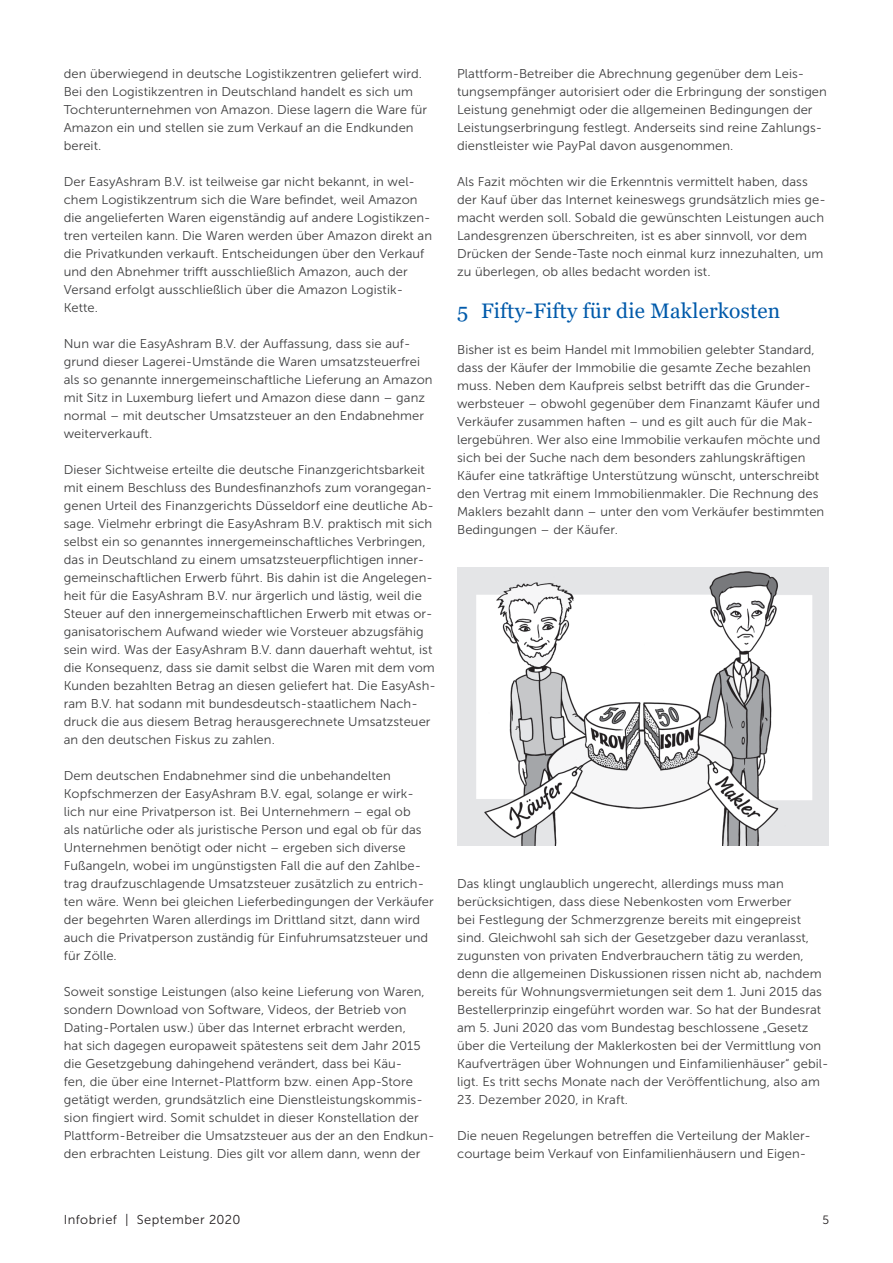
<style>
.page{position:relative;width:893px;height:1263px;background:#fff}
.page>*{position:absolute;margin:0;border:0;box-sizing:border-box;transform-origin:0 0}
.t1{font:21px "Georgia";letter-spacing:.01em;color:#015aaa}
.t2{font:12.9px "Museo Sans 300";letter-spacing:.04em;color:#231f20}
.t3{font:12.75px/18px "Museo Sans 300";letter-spacing:.005em;color:#3e3e3f}
.t4{font:12px "Museo Sans 300";color:#231f20}
</style>
<div class="page">
<img style="left:458px;top:568px;width:371px;height:278px">
<p class="t3" style="left:64px;top:65px;width:365px">den überwiegend in deutsche Logistikzentren geliefert wird.<br>Bei den Logistikzentren in Deutschland handelt es sich um Tochterunternehmen von Amazon. Diese lagern die Ware für Amazon ein und stellen sie zum Verkauf an die Endkunden bereit.</p>
<p class="t3" style="left:64px;top:173px;width:370px">Der EasyAshram B.V. ist teilweise gar nicht bekannt, in wel&shy;chem Logistikzentrum sich die Ware befindet, weil Amazon die angelieferten Waren eigenständig auf andere Logistikzen&shy;tren verteilen kann. Die Waren werden über Amazon direkt an die Privatkunden verkauft. Entscheidungen über den Verkauf und den Abnehmer trifft ausschließlich Amazon, auch der Versand erfolgt ausschließlich über die Amazon Logistik-Kette.</p>
<p class="t3" style="left:64px;top:335px;width:370px">Nun war die EasyAshram B.V. der Auffassung, dass sie auf&shy;grund dieser Lagerei-Umstände die Waren umsatzsteuerfrei als so genannte innergemeinschaftliche Lieferung an Amazon mit Sitz in Luxemburg liefert und Amazon diese dann – ganz normal – mit deutscher Umsatzsteuer an den Endabnehmer weiterverkauft.</p>
<p class="t3" style="left:64px;top:461px;width:374px">Dieser Sichtweise erteilte die deutsche Finanzgerichtsbarkeit mit einem Beschluss des Bundesfinanzhofs zum vorangegan&shy;genen Urteil des Finanzgerichts Düsseldorf eine deutliche Ab&shy;sage. Vielmehr erbringt die EasyAshram B.V. praktisch mit sich selbst ein so genanntes innergemeinschaftliches Verbringen, das in Deutschland zu einem umsatzsteuerpflichtigen inner&shy;gemeinschaftlichen Erwerb führt. Bis dahin ist die Angelegen&shy;heit für die EasyAshram B.V. nur ärgerlich und lästig, weil die Steuer auf den innergemeinschaftlichen Erwerb mit etwas or&shy;ganisatorischem Aufwand wieder wie Vorsteuer abzugsfähig sein wird. Was der EasyAshram B.V. dann dauerhaft wehtut, ist die Konsequenz, dass sie damit selbst die Waren mit dem vom Kunden bezahlten Betrag an diesen geliefert hat. Die EasyAsh&shy;ram B.V. hat sodann mit bundesdeutsch-staatlichem Nach&shy;druck die aus diesem Betrag herausgerechnete Umsatzsteuer an den deutschen Fiskus zu zahlen.</p>
<p class="t3" style="left:64px;top:767px;width:371px">Dem deutschen Endabnehmer sind die unbehandelten Kopfschmerzen der EasyAshram B.V. egal, solange er wirk&shy;lich nur eine Privatperson ist. Bei Unternehmern – egal ob<br>als natürliche oder als juristische Person und egal ob für das Unternehmen benötigt oder nicht – ergeben sich diverse Fußangeln, wobei im ungünstigsten Fall die auf den Zahlbe&shy;trag draufzuschlagende Umsatzsteuer zusätzlich zu entrich&shy;ten wäre. Wenn bei gleichen Lieferbedingungen der Verkäufer der begehrten Waren allerdings im Drittland sitzt, dann wird auch die Privatperson zuständig für Einfuhrumsatzsteuer und für Zölle.</p>
<p class="t3" style="left:64px;top:983px;width:372px">Soweit sonstige Leistungen (also keine Lieferung von Waren, sondern Download von Software, Videos, der Betrieb von Dating-Portalen usw.) über das Internet erbracht werden,<br>hat sich dagegen europaweit spätestens seit dem Jahr 2015 die Gesetzgebung dahingehend verändert, dass bei Käu-<br>fen, die über eine Internet-Plattform bzw. einen App-Store getätigt werden, grundsätzlich eine Dienstleistungskommis&shy;sion fingiert wird. Somit schuldet in dieser Konstellation der Plattform-Betreiber die Umsatzsteuer aus der an den Endkun&shy;den erbrachten Leistung. Dies gilt vor allem dann, wenn der</p>
<p class="t3" style="left:457px;top:65px;width:371px">Plattform-Betreiber die Abrechnung gegenüber dem Leis&shy;tungsempfänger autorisiert oder die Erbringung der sonstigen Leistung genehmigt oder die allgemeinen Bedingungen der Leistungserbringung festlegt. Anderseits sind reine Zahlungs&shy;dienstleister wie PayPal davon ausgenommen.</p>
<p class="t3" style="left:457px;top:173px;width:370px">Als Fazit möchten wir die Erkenntnis vermittelt haben, dass der Kauf über das Internet keineswegs grundsätzlich mies ge&shy;macht werden soll. Sobald die gewünschten Leistungen auch Landesgrenzen überschreiten, ist es aber sinnvoll, vor dem Drücken der Sende-Taste noch einmal kurz innezuhalten, um zu überlegen, ob alles bedacht worden ist.</p>
<h1 class="t1" style="left:457px;top:298px;width:325px">5 Fifty-Fifty für die Maklerkosten</h1>
<p class="t3" style="left:457px;top:341px;width:369px">Bisher ist es beim Handel mit Immobilien gelebter Standard, dass der Käufer der Immobilie die gesamte Zeche bezahlen muss. Neben dem Kaufpreis selbst betrifft das die Grunder&shy;werbsteuer – obwohl gegenüber dem Finanzamt Käufer und Verkäufer zusammen haften – und es gilt auch für die Mak&shy;lergebühren. Wer also eine Immobilie verkaufen möchte und sich bei der Suche nach dem besonders zahlungskräftigen Käufer eine tatkräftige Unterstützung wünscht, unterschreibt den Vertrag mit einem Immobilienmakler. Die Rechnung des Maklers bezahlt dann – unter den vom Verkäufer bestimmten Bedingungen – der Käufer.</p>
<p class="t3" style="left:457px;top:875px;width:373px">Das klingt unglaublich ungerecht, allerdings muss man berücksichtigen, dass diese Nebenkosten vom Erwerber<br>bei Festlegung der Schmerzgrenze bereits mit eingepreist sind. Gleichwohl sah sich der Gesetzgeber dazu veranlasst, zugunsten von privaten Endverbrauchern tätig zu werden, denn die allgemeinen Diskussionen rissen nicht ab, nachdem bereits für Wohnungsvermietungen seit dem 1. Juni 2015 das Bestellerprinzip eingeführt worden war. So hat der Bundesrat am 5. Juni 2020 das vom Bundestag beschlossene „Gesetz über die Verteilung der Maklerkosten bei der Vermittlung von Kaufverträgen über Wohnungen und Einfamilienhäuser“ gebil&shy;ligt. Es tritt sechs Monate nach der Veröffentlichung, also am</p>
<p class="t3" style="left:457px;top:1091px;width:172px">23. Dezember 2020, in Kraft.</p>
<p class="t3" style="left:457px;top:1127px;width:355px">Die neuen Regelungen betreffen die Verteilung der Makler&shy;courtage beim Verkauf von Einfamilienhäusern und Eigen-</p>
<p class="t2" style="left:64px;top:1213px;width:178px">Infobrief | September 2020</p>
<p class="t4" style="left:822px;top:1213px;width:8px">5</p>
</div>
